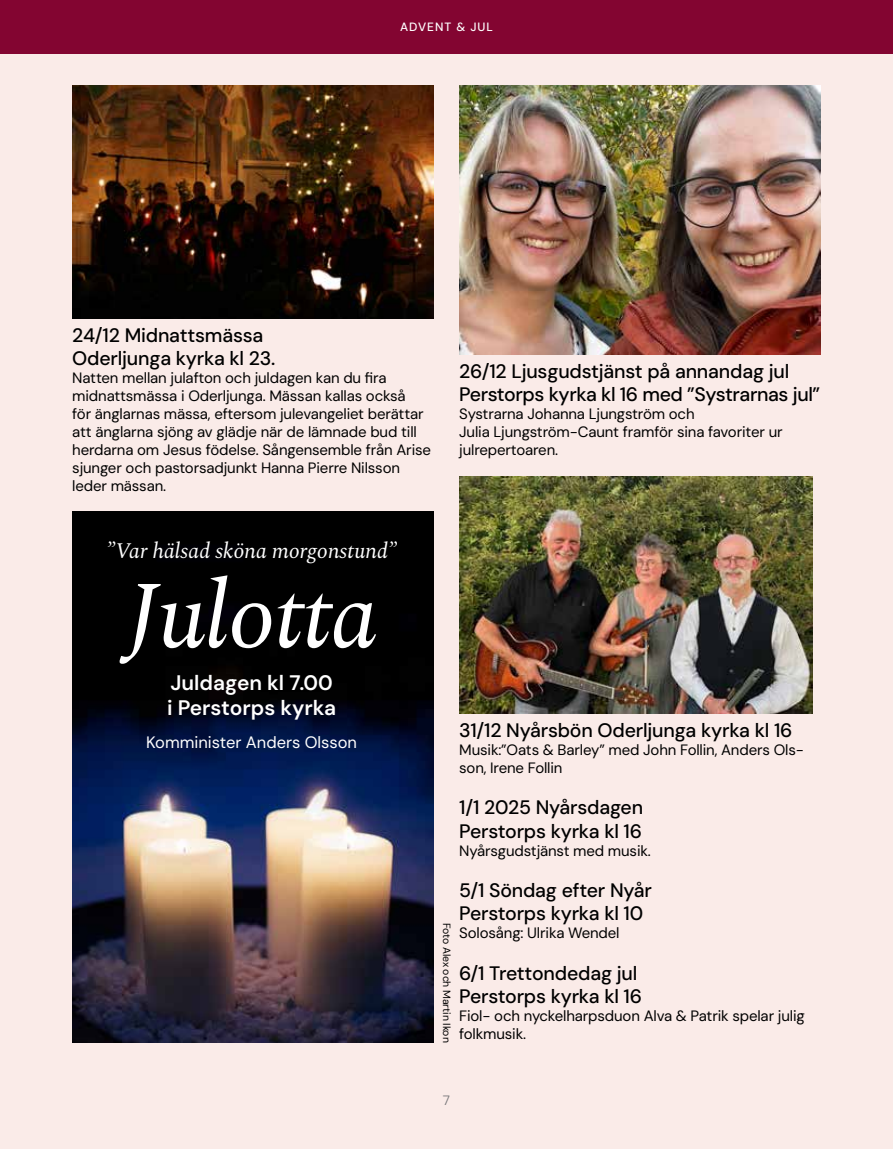
<style>
.page{position:relative;width:893px;height:1149px;background:#fff}
.page>*{position:absolute;margin:0;border:0;box-sizing:border-box;transform-origin:0 0}
.t1{font:italic 95.7px "Spectral";letter-spacing:-.02em;color:#fff}
.t2{font:italic 21.9px "Spectral";color:#fff}
.t3{font:600 21px/25.2px "DM Sans";color:#fff}
.t4{font:500 19.5px/23.4px "DM Sans";letter-spacing:-.01em;color:#000}
.t5{font:16.5px "DM Sans";color:#fff}
.t6{font:15px/18px "DM Sans";letter-spacing:-.01em;color:#000}
.t7{font:300 13.5px "DM Sans";color:#767578}
.t8{font:500 12px "DM Sans";letter-spacing:.08em;color:#fff}
.t9{font:10.5px "DM Sans";letter-spacing:-.01em;color:#000}
</style>
<div class="page">
<div style="left:0;top:0;width:893px;height:1148px;background:#faebe8"></div>
<img style="left:72px;top:85px;width:362px;height:233px">
<img style="left:459px;top:85px;width:362px;height:269px">
<img style="left:459px;top:476px;width:354px;height:237px">
<img style="left:72px;top:511px;width:362px;height:531px">
<div style="left:0;top:0;width:893px;height:54px;background:#830531"></div>
<p class="t8" style="left:400px;top:19px;width:94px">ADVENT &amp; JUL</p>
<h3 class="t4" style="left:72px;top:323px;width:205px">24/12 Midnattsmässa<br>Oderljunga kyrka kl 23.</h3>
<p class="t6" style="left:72px;top:369px;width:360px">Natten mellan julafton och juldagen kan du fira midnattsmässa i Oderljunga. Mässan kallas också<br>för änglarnas mässa, eftersom julevangeliet berättar att änglarna sjöng av glädje när de lämnade bud till herdarna om Jesus födelse. Sångensemble från Arise sjunger och pastorsadjunkt Hanna Pierre Nilsson leder mässan.</p>
<h3 class="t4" style="left:459px;top:359px;width:363px">26/12 Ljusgudstjänst på annandag jul<br>Perstorps kyrka kl 16 med ”Systrarnas jul”</h3>
<p class="t6" style="left:459px;top:404px;width:325px">Systrarna Johanna Ljungström och<br>Julia Ljungström-Caunt framför sina favoriter ur julrepertoaren.</p>
<h2 class="t2" style="left:106px;top:535px;width:292px">”Var hälsad sköna morgonstund”</h2>
<h1 class="t1" style="left:125px;top:546px;width:254px">Julotta</h1>
<h3 class="t3" style="left:167px;top:669px;width:171px">Juldagen kl 7.00 i Perstorps kyrka</h3>
<p class="t5" style="left:146px;top:732px;width:212px">Komminister Anders Olsson</p>
<p class="t9" style="left:453px;top:922px;width:121px;rotate:90deg">Foto Alex och Martin Ikon</p>
<h3 class="t4" style="left:459px;top:717px;width:335px">31/12 Nyårsbön Oderljunga kyrka kl 16</h3>
<p class="t6" style="left:459px;top:740px;width:346px">Musik:”Oats &amp; Barley” med John Follin, Anders Ols&shy;son, Irene Follin</p>
<h3 class="t4" style="left:459px;top:795px;width:185px">1/1 2025 Nyårsdagen<br>Perstorps kyrka kl 16</h3>
<p class="t6" style="left:459px;top:841px;width:193px">Nyårsgudstjänst med musik.</p>
<h3 class="t4" style="left:459px;top:878px;width:194px">5/1 Söndag efter Nyår<br>Perstorps kyrka kl 10</h3>
<p class="t6" style="left:459px;top:923px;width:162px">Solosång: Ulrika Wendel</p>
<h3 class="t4" style="left:459px;top:960px;width:184px">6/1 Trettondedag jul<br>Perstorps kyrka kl 16</h3>
<p class="t6" style="left:459px;top:1006px;width:347px">Fiol- och nyckelharpsduon Alva &amp; Patrik spelar julig folkmusik.</p>
<p class="t7" style="left:443px;top:1091px;width:9px">7</p>
</div>
